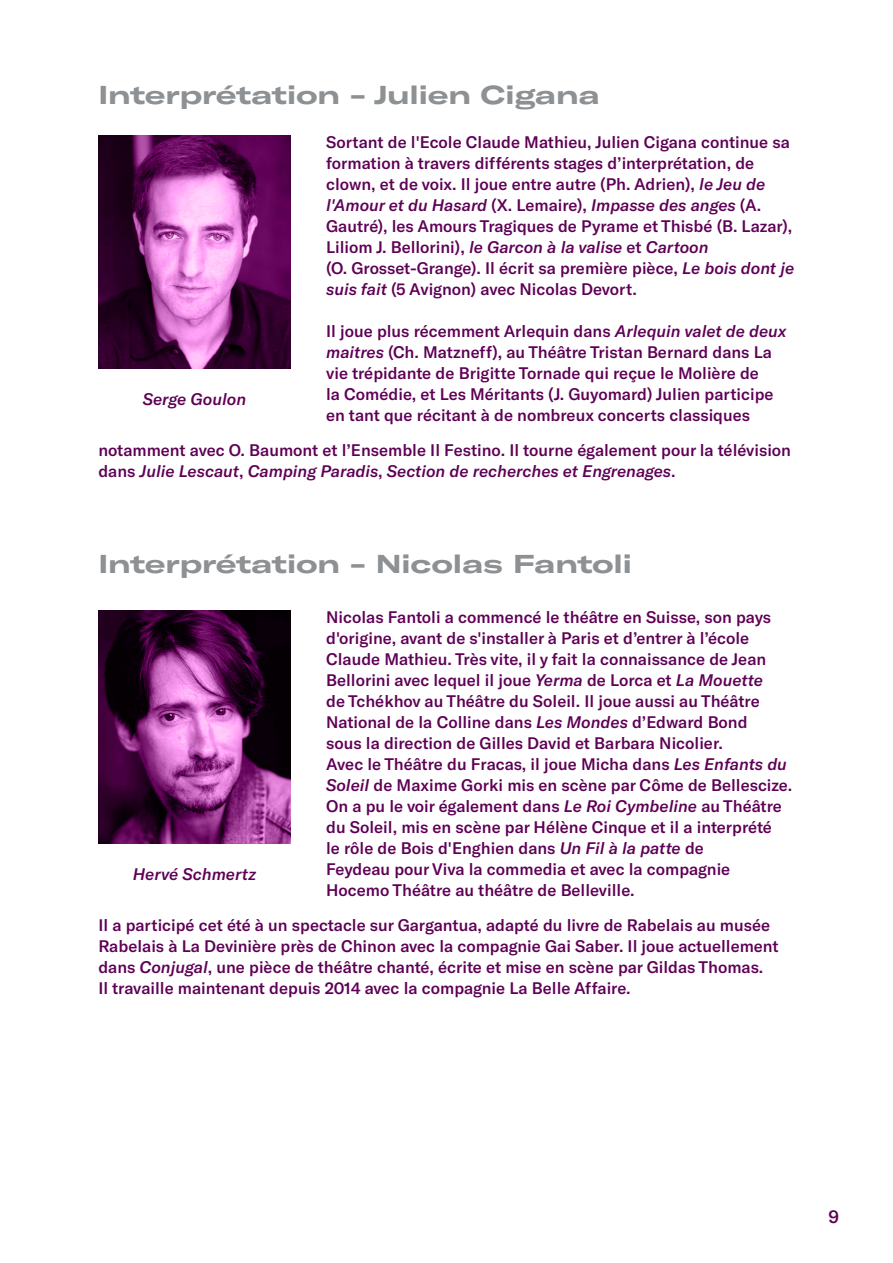
<style>
.page{position:relative;width:893px;height:1263px;background:#fff}
.page>*{position:absolute;margin:0;border:0;box-sizing:border-box;transform-origin:0 0}
.t1{font:700 expanded 25.5px "GT America";color:#8d9194}
.t2{font:500 18px "GT America";color:#5f0056}
.t3{font:500 16.5px/21px "GT America";color:#5f0056}
.t4{font:italic 500 16.5px "GT America";color:#5f0056}
.s1{font-style:italic}
</style>
<div class="page">
<svg style="left:98px;top:135px;width:193px;height:234px;background:#773370"></svg>
<svg style="left:98px;top:610px;width:193px;height:234px;background:#61255b"></svg>
<p class="t1" style="left:98px;top:79px;width:503px">Interprétation - Julien Cigana</p>
<p class="t3" style="left:326px;top:132px;width:465px">Sortant de l'Ecole Claude Mathieu, Julien Cigana continue sa</p>
<p class="t3" style="left:326px;top:153px;width:468px">formation à travers différents stages d’interprétation, de clown, et de voix. Il joue entre autre (Ph. Adrien), <span class="s1">le Jeu de l'Amour et du Hasard</span> (X. Lemaire), <span class="s1">Impasse des anges</span> (A.<br>Gautré), les Amours Tragiques de Pyrame et Thisbé (B. Lazar), Liliom J. Bellorini), <span class="s1">le Garcon à la valise</span> et <span class="s1">Cartoon</span></p>
<p class="t3" style="left:326px;top:258px;width:469px">(O. Grosset-Grange). Il écrit sa première pièce, <span class="s1">Le bois dont je suis fait</span> (5 Avignon) avec Nicolas Devort.</p>
<p class="t3" style="left:326px;top:321px;width:462px">Il joue plus récemment Arlequin dans <span class="s1">Arlequin valet de deux maitres</span> (Ch. Matzneff), au Théâtre Tristan Bernard dans La vie trépidante de Brigitte Tornade qui reçue le Molière de<br>la Comédie, et Les Méritants (J. Guyomard) Julien participe en tant que récitant à de nombreux concerts classiques</p>
<p class="t3" style="left:98px;top:439px;width:694px">notamment avec O. Baumont et l’Ensemble Il Festino. Il tourne également pour la télévision dans <span class="s1">Julie Lescaut</span>, <span class="s1">Camping Paradis</span>, <span class="s1">Section de recherches et Engrenages</span>.</p>
<p class="t4" style="left:143px;top:389px;width:105px">Serge Goulon</p>
<p class="t1" style="left:98px;top:548px;width:535px">Interprétation - Nicolas Fantoli</p>
<p class="t3" style="left:326px;top:607px;width:446px">Nicolas Fantoli a commencé le théâtre en Suisse, son pays d'origine, avant de s'installer à Paris et d’entrer à l’école Claude Mathieu. Très vite, il y fait la connaissance de Jean Bellorini avec lequel il joue <span class="s1">Yerma</span> de Lorca et <span class="s1">La Mouette </span>de Tchékhov au Théâtre du Soleil. Il joue aussi au Théâtre National de la Colline dans <span class="s1">Les Mondes</span> d’Edward Bond</p>
<p class="t3" style="left:326px;top:733px;width:398px">sous la direction de Gilles David et Barbara Nicolier.</p>
<p class="t3" style="left:326px;top:754px;width:467px">Avec le Théâtre du Fracas, il joue Micha dans <span class="s1">Les Enfants du<br>Soleil</span> de Maxime Gorki mis en scène par Côme de Bellescize.</p>
<p class="t3" style="left:326px;top:796px;width:457px">On a pu le voir également dans <span class="s1">Le Roi Cymbeline</span> au Théâtre du Soleil, mis en scène par Hélène Cinque et il a interprété</p>
<p class="t3" style="left:326px;top:838px;width:379px">le rôle de Bois d'Enghien dans <span class="s1">Un Fil à la patte</span> de</p>
<p class="t3" style="left:326px;top:859px;width:406px">Feydeau pour Viva la commedia et avec la compagnie<br>Hocemo Théâtre au théâtre de Belleville.</p>
<p class="t3" style="left:98px;top:914px;width:673px">Il a participé cet été à un spectacle sur Gargantua, adapté du livre de Rabelais au musée</p>
<p class="t3" style="left:98px;top:935px;width:682px">Rabelais à La Devinière près de Chinon avec la compagnie Gai Saber. Il joue actuellement dans <span class="s1">Conjugal</span>, une pièce de théâtre chanté, écrite et mise en scène par Gildas Thomas.</p>
<p class="t3" style="left:98px;top:977px;width:534px">Il travaille maintenant depuis 2014 avec la compagnie La Belle Affaire.</p>
<p class="t4" style="left:133px;top:864px;width:125px">Hervé Schmertz</p>
<p class="t2" style="left:828px;top:1206px;width:12px">9</p>
</div>
